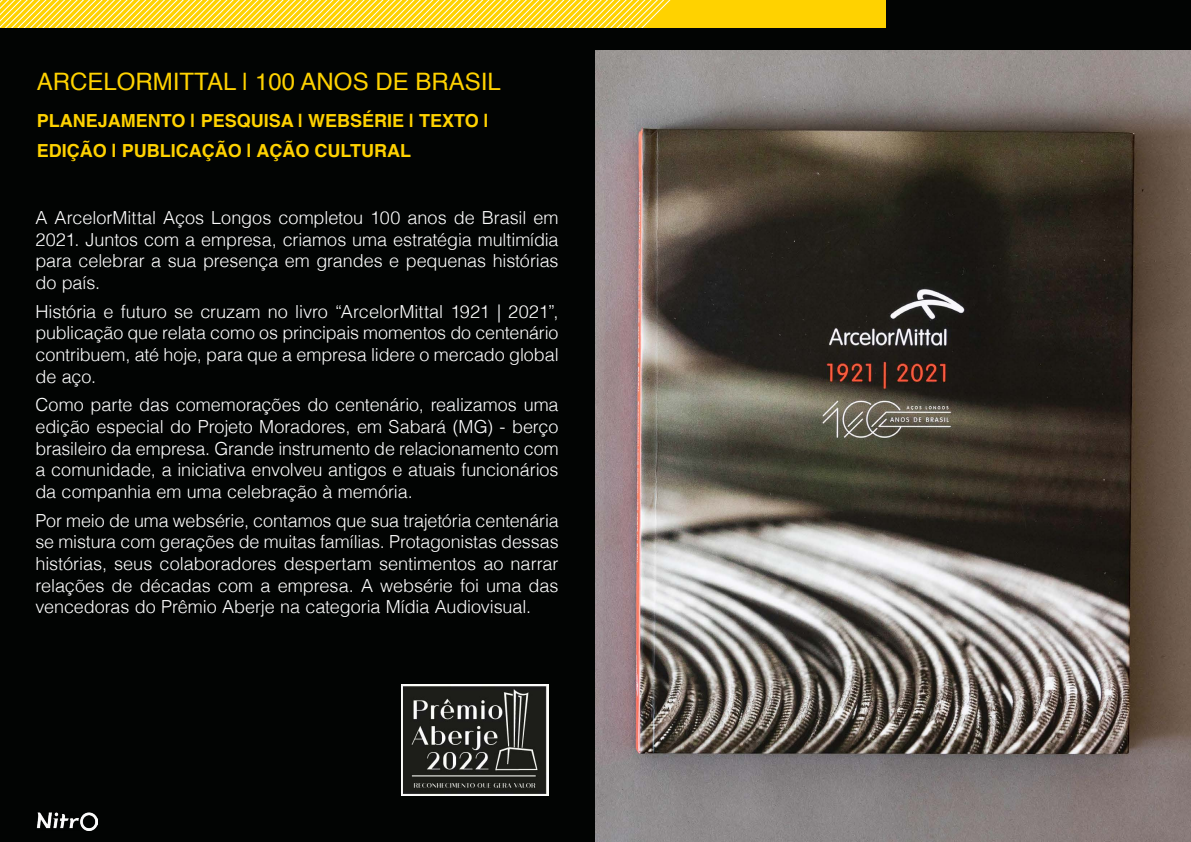
<style>
.page{position:relative;width:1191px;height:842px;background:#020403}
.page>*{position:absolute;margin:0;border:0;box-sizing:border-box;transform-origin:0 0}
.t1{font:24px "Helvetica";color:#ffd200}
.t2{font:300 18px/21.6px "Helvetica";letter-spacing:-.005em;color:#fff;text-align:justify}
.t3{font:700 18px/30px "Helvetica";color:#ffd200}
</style>
<div class="page">
<div style="left:36px;top:0;width:849px;height:28px;background:#ffd200"></div>
<img style="left:36px;top:812px;width:62px;height:19px">
<img style="left:595px;top:50px;width:596px;height:792px">
<svg style="left:1px;top:0;width:670px;height:28px"></svg>
<img style="left:401px;top:685px;width:148px;height:110px">
<h1 class="t1" style="left:37px;top:63px;width:465px">ARCELORMITTAL | 100 ANOS DE BRASIL</h1>
<p class="t3" style="left:37px;top:107px;width:453px">PLANEJAMENTO | PESQUISA | WEBSÉRIE | TEXTO |<br>EDIÇÃO | PUBLICAÇÃO | AÇÃO CULTURAL</p>
<p class="t2" style="left:35px;top:206px;width:524px">A ArcelorMittal Aços Longos completou 100 anos de Brasil em 2021. Juntos com a empresa, criamos uma estratégia multimídia para celebrar a sua presença em grandes e pequenas histórias do país.</p>
<p class="t2" style="left:35px;top:299px;width:525px">História e futuro se cruzam no livro “ArcelorMittal 1921 | 2021”, publicação que relata como os principais momentos do centenário contribuem, até hoje, para que a empresa lidere o mercado global de aço.</p>
<p class="t2" style="left:35px;top:393px;width:525px">Como parte das comemorações do centenário, realizamos uma edição especial do Projeto Moradores, em Sabará (MG) - berço brasileiro da empresa. Grande instrumento de relacionamento com a comunidade, a iniciativa envolveu antigos e atuais funcionários da companhia em uma celebração à memória.</p>
<p class="t2" style="left:35px;top:508px;width:525px">Por meio de uma websérie, contamos que sua trajetória centenária se mistura com gerações de muitas famílias. Protagonistas dessas histórias, seus colaboradores despertam sentimentos ao narrar relações de décadas com a empresa. A websérie foi uma das vencedoras do Prêmio Aberje na categoria Mídia Audiovisual.</p>
</div>
